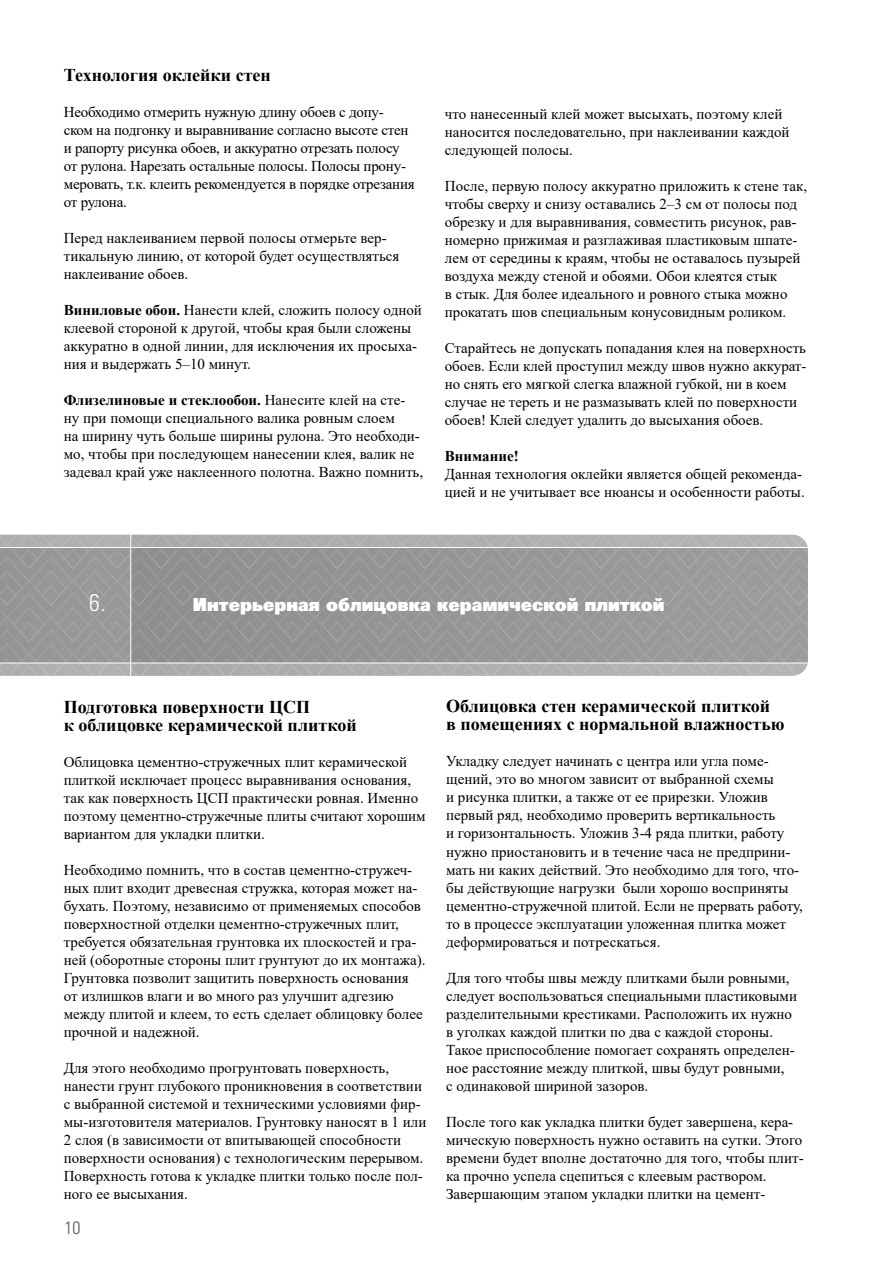
<style>
.page{position:relative;width:893px;height:1263px;background:#fff}
.page>*{position:absolute;margin:0;border:0;box-sizing:border-box;transform-origin:0 0}
.t1{font:300 condensed 24px "Partner";color:#fff}
.t2{font:700 18px/18px "Times New Roman";color:#000}
.t3{font:900 18px "Partner";color:#fff}
.t4{font:300 condensed 18px "Partner";color:#575756}
.t5{font:15px/18px "Times New Roman";color:#000}
.t6{font:700 15px "Times New Roman";color:#000}
.s1{font-weight:700}
</style>
<div class="page">
<svg style="left:131px;top:548px;width:677px;height:115px;background:#979797"></svg>
<div style="left:131px;top:535px;width:677px;height:12px;background:#b0b0b0"></div>
<svg style="left:131px;top:664px;width:677px;height:12px;background:#b2b2b1"></svg>
<svg style="left:0;top:535px;width:130px;height:141px;background:#9e9e9e"></svg>
<p class="t2" style="left:64px;top:66px;width:209px">Технология оклейки стен</p>
<p class="t5" style="left:64px;top:103px;width:352px">Необходимо отмерить нужную длину обоев с допу&shy;ском на подгонку и выравнивание согласно высоте стен и рапорту рисунка обоев, и аккуратно отрезать полосу от рулона. Нарезать остальные полосы. Полосы прону&shy;меровать, т.к. клеить рекомендуется в порядке отрезания от рулона.</p>
<p class="t5" style="left:64px;top:229px;width:337px">Перед наклеиванием первой полосы отмерьте вер&shy;тикальную линию, от которой будет осуществляться наклеивание обоев.</p>
<p class="t5" style="left:64px;top:301px;width:360px"><span class="s1">Виниловые обои.</span> Нанести клей, сложить полосу одной клеевой стороной к другой, чтобы края были сложены аккуратно в одной линии, для исключения их просыха&shy;ния и выдержать 5–10 минут.</p>
<p class="t5" style="left:64px;top:391px;width:361px"><span class="s1">Флизелиновые и стеклообои.</span> Нанесите клей на сте&shy;ну при помощи специального валика ровным слоем<br>на ширину чуть больше ширины рулона. Это необходи&shy;мо, чтобы при последующем нанесении клея, валик не задевал край уже наклеенного полотна. Важно помнить,</p>
<p class="t5" style="left:445px;top:104px;width:346px">что нанесенный клей может высыхать, поэтому клей наносится последовательно, при наклеивании каждой следующей полосы.</p>
<p class="t5" style="left:445px;top:176px;width:364px">После, первую полосу аккуратно приложить к стене так, чтобы сверху и снизу оставались 2–3 см от полосы под обрезку и для выравнивания, совместить рисунок, рав&shy;номерно прижимая и разглаживая пластиковым шпате&shy;лем от середины к краям, чтобы не оставалось пузырей воздуха между стеной и обоями. Обои клеятся стык<br>в стык. Для более идеального и ровного стыка можно прокатать шов специальным конусовидным роликом.</p>
<p class="t5" style="left:445px;top:338px;width:363px">Старайтесь не допускать попадания клея на поверхность обоев. Если клей проступил между швов нужно аккурат&shy;но снять его мягкой слегка влажной губкой, ни в коем случае не тереть и не размазывать клей по поверхности обоев! Клей следует удалить до высыхания обоев.</p>
<p class="t6" style="left:445px;top:445px;width:75px">Внимание!</p>
<p class="t5" style="left:445px;top:464px;width:361px">Данная технология оклейки является общей рекоменда&shy;цией и не учитывает все нюансы и особенности работы.</p>
<h1 class="t1" style="left:89px;top:589px;width:18px">6.</h1>
<p class="t3" style="left:193px;top:594px;width:473px">Интерьерная облицовка керамической плиткой</p>
<p class="t2" style="left:64px;top:697px;width:295px">Подготовка поверхности ЦСП<br>к облицовке керамической плиткой</p>
<p class="t5" style="left:64px;top:752px;width:363px">Облицовка цементно-стружечных плит керамической плиткой исключает процесс выравнивания основания, так как поверхность ЦСП практически ровная. Именно поэтому цементно-стружечные плиты считают хорошим вариантом для укладки плитки.</p>
<p class="t5" style="left:64px;top:860px;width:363px">Необходимо помнить, что в состав цементно-стружеч&shy;ных плит входит древесная стружка, которая может на&shy;бухать. Поэтому, независимо от применяемых способов поверхностной отделки цементно-стружечных плит, требуется обязательная грунтовка их плоскостей и гра&shy;ней (оборотные стороны плит грунтуют до их монтажа).<br>Грунтовка позволит защитить поверхность основания от излишков влаги и во много раз улучшит адгезию между плитой и клеем, то есть сделает облицовку более прочной и надежной.</p>
<p class="t5" style="left:64px;top:1058px;width:364px">Для этого необходимо прогрунтовать поверхность, нанести грунт глубокого проникновения в соответствии с выбранной системой и техническими условиями фир&shy;мы-изготовителя материалов. Грунтовку наносят в 1 или 2 слоя (в зависимости от впитывающей способности поверхности основания) с технологическим перерывом.<br>Поверхность готова к укладке плитки только после пол&shy;ного ее высыхания.</p>
<p class="t4" style="left:65px;top:1217px;width:17px">10</p>
<p class="t2" style="left:446px;top:697px;width:340px">Облицовка стен керамической плиткой<br>в помещениях с нормальной влажностью</p>
<p class="t5" style="left:446px;top:752px;width:358px">Укладку следует начинать с центра или угла поме&shy;щений, это во многом зависит от выбранной схемы<br>и рисунка плитки, а также от ее прирезки. Уложив первый ряд, необходимо проверить вертикальность<br>и горизонтальность. Уложив 3-4 ряда плитки, работу нужно приостановить и в течение часа не предприни&shy;мать ни каких действий. Это необходимо для того, что&shy;бы действующие нагрузки были хорошо восприняты цементно-стружечной плитой. Если не прервать работу, то в процессе эксплуатации уложенная плитка может деформироваться и потрескаться.</p>
<p class="t5" style="left:446px;top:968px;width:352px">Для того чтобы швы между плитками были ровными, следует воспользоваться специальными пластиковыми разделительными крестиками. Расположить их нужно в уголках каждой плитки по два с каждой стороны.<br>Такое приспособление помогает сохранять определен&shy;ное расстояние между плиткой, швы будут ровными,<br>с одинаковой шириной зазоров.</p>
<p class="t5" style="left:446px;top:1112px;width:359px">После того как укладка плитки будет завершена, кера&shy;мическую поверхность нужно оставить на сутки. Этого времени будет вполне достаточно для того, чтобы плит&shy;ка прочно успела сцепиться с клеевым раствором.<br>Завершающим этапом укладки плитки на цемент-</p>
</div>
